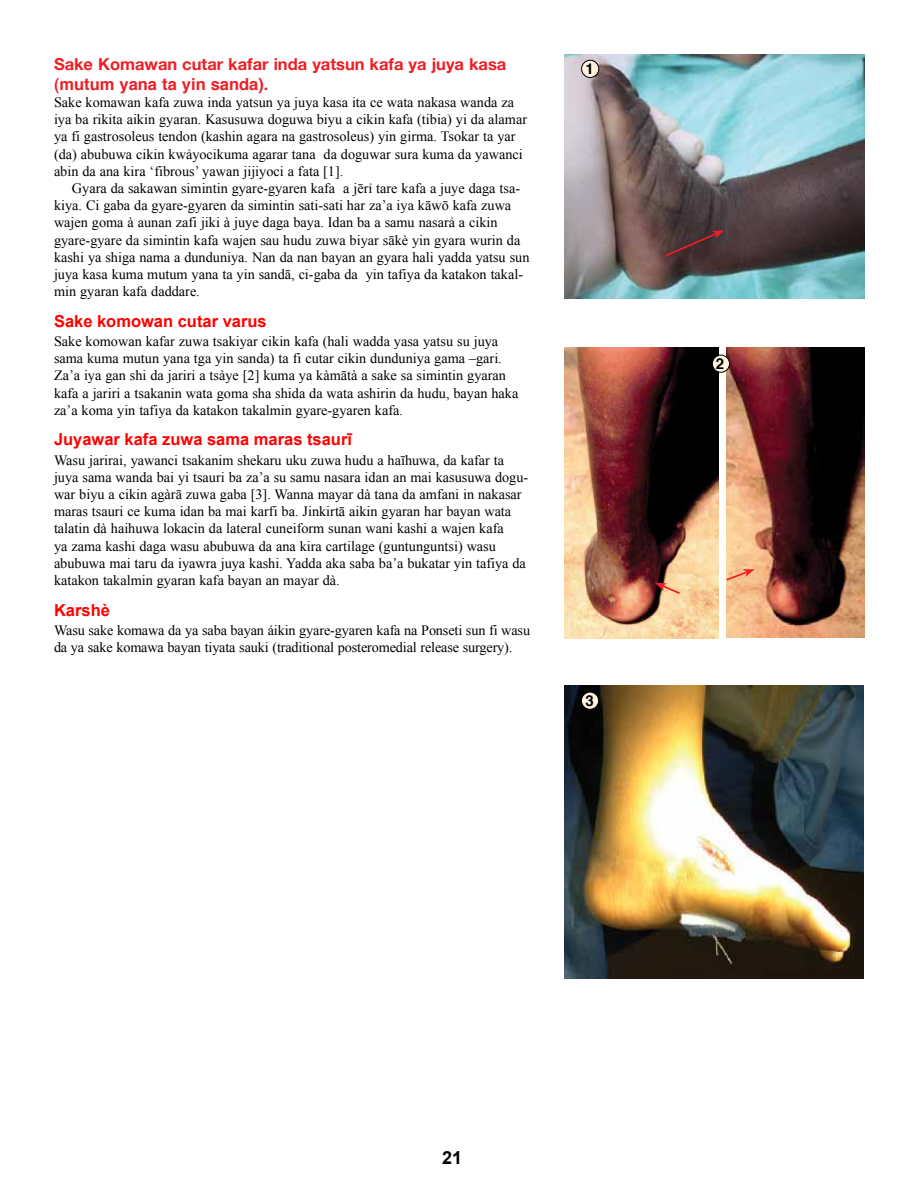
<style>
.page{position:relative;width:918px;height:1188px;background:#fff}
.page>*{position:absolute;margin:0;border:0;box-sizing:border-box;transform-origin:0 0}
.t1{font:700 18px "Arial";color:#000}
.t2{font:700 16.5px "Arial";color:#f00}
.t3{font:700 16.5px "Helvetica Neue";color:#ed1e25}
.t4{font:700 16.5px "Helvetica";color:#ed1e25}
.t5{font:700 15px "Helvetica";color:#000}
.t6{font:14.25px/17.1px "Times New Roman";color:#000}
</style>
<div class="page">
<img style="left:565px;top:54px;width:300px;height:245px">
<img style="left:564px;top:685px;width:300px;height:294px">
<div style="left:582px;top:60px;width:17px;height:18px;background:#fff3e1;border-radius:50%"></div>
<div style="left:581px;top:60px;width:18px;height:18px;border:1px solid #000;border-radius:50%"></div>
<div style="left:581px;top:692px;width:18px;height:17px;background:#fff3e1;border-radius:50%"></div>
<div style="left:581px;top:692px;width:18px;height:17px;border:1px solid #000;border-radius:50%"></div>
<img style="left:564px;top:347px;width:154px;height:291px">
<img style="left:726px;top:347px;width:138px;height:290px">
<div style="left:712px;top:355px;width:18px;height:17px;background:#fff3e1;border-radius:50%"></div>
<div style="left:712px;top:355px;width:18px;height:17px;border:1px solid #000;border-radius:50%"></div>
<svg style="left:726px;top:569px;width:29px;height:13px"></svg>
<svg style="left:655px;top:583px;width:27px;height:12px"></svg>
<svg style="left:663px;top:230px;width:61px;height:28px;background:#503132"></svg>
<p class="t3" style="left:54px;top:54px;width:454px">Sake Komawan cutar kafar inda yatsun kafa ya juya kasa</p>
<p class="t4" style="left:54px;top:71px;width:216px">(mutum yana ta yin sanda).</p>
<p class="t6" style="left:54px;top:94px;width:475px">Sake komawan kafa zuwa inda yatsun ya juya kasa ita ce wata nakasa wanda za iya ba rikita aikin gyaran. Kasusuwa doguwa biyu a cikin kafa (tibia) yi da alamar ya fi gastrosoleus tendon (kashin agara na gastrosoleus) yin girma. Tsokar ta yar (da) abubuwa cikin kwảyocikuma agarar tana da doguwar sura kuma da yawanci abin da ana kira ‘fibrous’ yawan jijiyoci a fata [1].</p>
<p class="t6" style="left:54px;top:179px;width:477px;text-indent:18px">Gyara da sakawan simintin gyare-gyaren kafa a jērỉ tare kafa a juye daga tsa&shy;kiya. Ci gaba da gyare-gyaren da simintin sati-sati har za’a iya kāwō kafa zuwa wajen goma à aunan zafi jiki à juye daga baya. Idan ba a samu nasarả a cikin gyare-gyare da simintin kafa wajen sau hudu zuwa biyar sākè yin gyara wurin da kashi ya shiga nama a dunduniya. Nan da nan bayan an gyara hali yadda yatsu sun juya kasa kuma mutum yana ta yin sandā, ci-gaba da yin tafiya da katakon takal&shy;min gyaran kafa daddare.</p>
<p class="t2" style="left:54px;top:310px;width:214px">Sake komowan cutar varus</p>
<p class="t6" style="left:54px;top:332px;width:466px">Sake komowan kafar zuwa tsakiyar cikin kafa (hali wadda yasa yatsu su juya sama kuma mutun yana tga yin sanda) ta fi cutar cikin dunduniya gama –gari.<br>Za’a iya gan shi da jariri a tsàye [2] kuma ya kàmātà a sake sa simintin gyaran kafa a jariri a tsakanin wata goma sha shida da wata ashirin da hudu, bayan haka za’a koma yin tafiya da katakon takalmin gyare-gyaren kafa.</p>
<p class="t2" style="left:54px;top:429px;width:300px">Juyawar kafa zuwa sama maras tsaurī</p>
<p class="t6" style="left:54px;top:451px;width:476px">Wasu jarirai, yawanci tsakanim shekaru uku zuwa hudu a haīhuwa, da kafar ta juya sama wanda bai yi tsauri ba za’a su samu nasara idan an mai kasusuwa dogu&shy;war biyu a cikin agàrā zuwa gaba [3]. Wanna mayar dà tana da amfani in nakasar maras tsauri ce kuma idan ba mai karfi ba. Jinkirtā aikin gyaran har bayan wata talatin dà haihuwa lokacin da lateral cuneiform sunan wani kashi a wajen kafa<br>ya zama kashi daga wasu abubuwa da ana kira cartilage (guntunguntsi) wasu abubuwa mai taru da iyawra juya kashi. Yadda aka saba ba’a bukatar yin tafiya da katakon takalmin gyaran kafa bayan an mayar dà.</p>
<p class="t2" style="left:54px;top:599px;width:57px">Karshè</p>
<p class="t6" style="left:54px;top:621px;width:478px">Wasu sake komawa da ya saba bayan áikin gyare-gyaren kafa na Ponseti sun fi wasu da ya sake komawa bayan tiyata sauki (traditional posteromedial release surgery).</p>
<p class="t5" style="left:585px;top:57px;width:10px">1</p>
<p class="t5" style="left:586px;top:689px;width:10px">3</p>
<p class="t5" style="left:716px;top:352px;width:10px">2</p>
<p class="t1" style="left:442px;top:1146px;width:22px">21</p>
</div>
